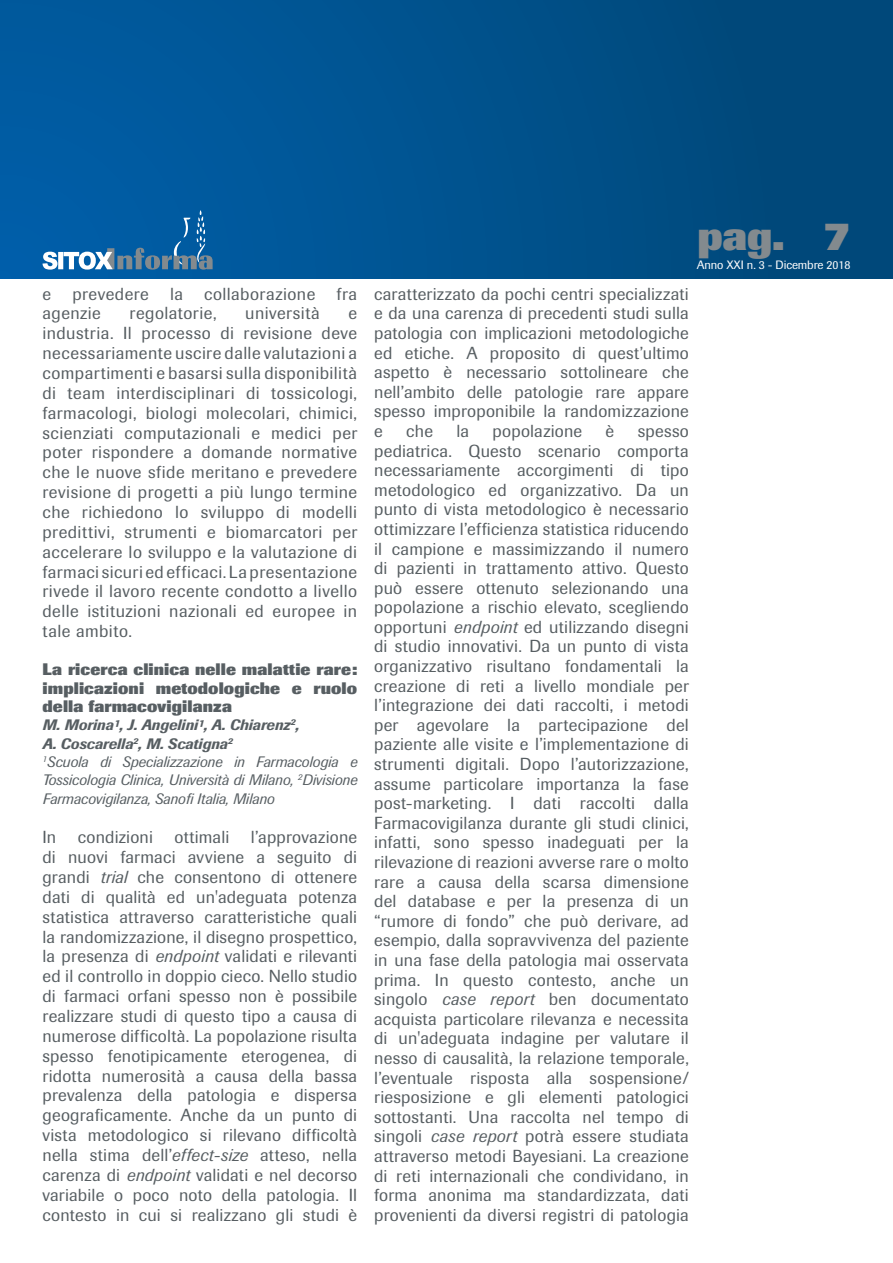
<style>
.page{position:relative;width:893px;height:1263px;background:#fff}
.page>*{position:absolute;margin:0;border:0;box-sizing:border-box;transform-origin:0 0}
.t1{font:800 40.5px "Imago";color:#838a8e}
.t2{font:17.25px/19.6px "Imago";letter-spacing:.02em;color:#575e62;text-align:justify}
.t3{font:800 16.5px/18.3px "Imago";letter-spacing:.005em;color:#575e62;text-align:justify}
.t4{font:italic 15px/18.3px "Imago";color:#575e62}
.t5{font:12px "Imago";letter-spacing:-.01em;color:#fff}
.s1{font-weight:500}
.s2{font-style:italic}
</style>
<div class="page">
<div style="left:0;top:0;width:893px;height:278px;background:linear-gradient(to right,#005ea6,#004776)"></div>
<svg style="left:43px;top:210px;width:170px;height:60px;background:#246fa9"></svg>
<p class="t2" style="left:43px;top:284px;width:316px">e prevedere la collaborazione fra agenzie</p>
<p class="t2" style="left:130px;top:304px;width:89px">regolatorie,</p>
<p class="t2" style="left:245px;top:304px;width:76px">università</p>
<p class="t2" style="left:43px;top:304px;width:316px;text-indent:306px">e industria. Il processo di revisione deve necessariamente uscire dalle valutazioni a compartimenti e basarsi sulla disponibilità di team interdisciplinari di tossicologi, farmacologi, biologi molecolari, chimici, scienziati computazionali e medici per poter rispondere a domande normative che le nuove sfide meritano e prevedere revisione di progetti a più lungo termine che richiedono lo sviluppo di modelli predittivi, strumenti e biomarcatori per accelerare lo sviluppo e la valutazione di farmaci sicuri ed efficaci. La presentazione rivede il lavoro recente condotto a livello delle istituzioni nazionali ed europee in tale ambito.</p>
<p class="t3" style="left:43px;top:660px;width:316px">La ricerca clinica nelle malattie rare: implicazioni metodologiche e ruolo della farmacovigilanza</p>
<p class="t4" style="left:43px;top:716px;width:316px"><span class="s1">M. Morina¹, J. Angelini¹, A. Chiarenz</span><sup>2</sup><span class="s1">,<br>A. Coscarella</span><sup>2</sup><span class="s1">, M. Scatigna</span><sup>2<br></sup><sup>1</sup>Scuola di Specializzazione in Farmacologia e Tossicologia Clinica, Università di Milano, <sup>2</sup>Divisione Farmacovigilanza, Sanofi Italia, Milano</p>
<p class="t2" style="left:43px;top:827px;width:316px">In condizioni ottimali l’approvazione di nuovi farmaci avviene a seguito di grandi <span class="s2">trial</span> che consentono di ottenere dati di qualità ed un'adeguata potenza statistica attraverso caratteristiche quali la randomizzazione, il disegno prospettico, la presenza di <span class="s2">endpoint</span> validati e rilevanti ed il controllo in doppio cieco. Nello studio di farmaci orfani spesso non è possibile realizzare studi di questo tipo a causa di numerose difficoltà. La popolazione risulta spesso fenotipicamente eterogenea, di ridotta numerosità a causa della bassa prevalenza della patologia e dispersa geograficamente. Anche da un punto di vista metodologico si rilevano difficoltà nella stima dell’<span class="s2">effect-size</span> atteso, nella carenza di <span class="s2">endpoint</span> validati e nel decorso variabile o poco noto della patologia. Il contesto in cui si realizzano gli studi è</p>
<h1 class="t1" style="left:697px;top:212px;width:155px">pag. 7</h1>
<p class="t5" style="left:697px;top:258px;width:155px">Anno XXI n. 3 - Dicembre 2018</p>
<p class="t2" style="left:374px;top:284px;width:316px">caratterizzato da pochi centri specializzati e da una carenza di precedenti studi sulla patologia con implicazioni metodologiche ed etiche. A proposito di quest’ultimo aspetto è necessario sottolineare che nell’ambito delle patologie rare appare spesso improponibile la randomizzazione e</p>
<p class="t2" style="left:406px;top:421px;width:28px">che</p>
<p class="t2" style="left:456px;top:421px;width:14px">la</p>
<p class="t2" style="left:492px;top:421px;width:91px">popolazione</p>
<p class="t2" style="left:606px;top:421px;width:10px">è</p>
<p class="t2" style="left:374px;top:421px;width:316px;text-indent:263px">spesso pediatrica. Questo scenario comporta necessariamente accorgimenti di tipo metodologico ed organizzativo. Da un punto di vista metodologico è necessario ottimizzare l’efficienza statistica riducendo il campione e massimizzando il numero di pazienti in trattamento attivo. Questo può essere ottenuto selezionando una popolazione a rischio elevato, scegliendo opportuni <span class="s2">endpoint</span> ed utilizzando disegni di studio innovativi. Da un punto di vista organizzativo risultano fondamentali la creazione di reti a livello mondiale per l’integrazione dei dati raccolti, i metodi per agevolare la partecipazione del paziente alle visite e l’implementazione di strumenti digitali. Dopo l’autorizzazione, assume particolare importanza la fase post-marketing. I dati raccolti dalla Farmacovigilanza durante gli studi clinici, infatti, sono spesso inadeguati per la rilevazione di reazioni avverse rare o molto rare a causa della scarsa dimensione del database e per la presenza di un “rumore di fondo” che può derivare, ad esempio, dalla sopravvivenza del paziente in una fase della patologia mai osservata prima. In questo contesto, anche un singolo <span class="s2">case report</span> ben documentato acquista particolare rilevanza e necessita di un'adeguata indagine per valutare il nesso di causalità, la relazione temporale, l’eventuale risposta alla sospensione/ riesposizione e gli elementi patologici sottostanti. Una raccolta nel tempo di singoli <span class="s2">case report</span> potrà essere studiata attraverso metodi Bayesiani. La creazione di reti internazionali che condividano, in forma anonima ma standardizzata, dati provenienti da diversi registri di patologia</p>
</div>
